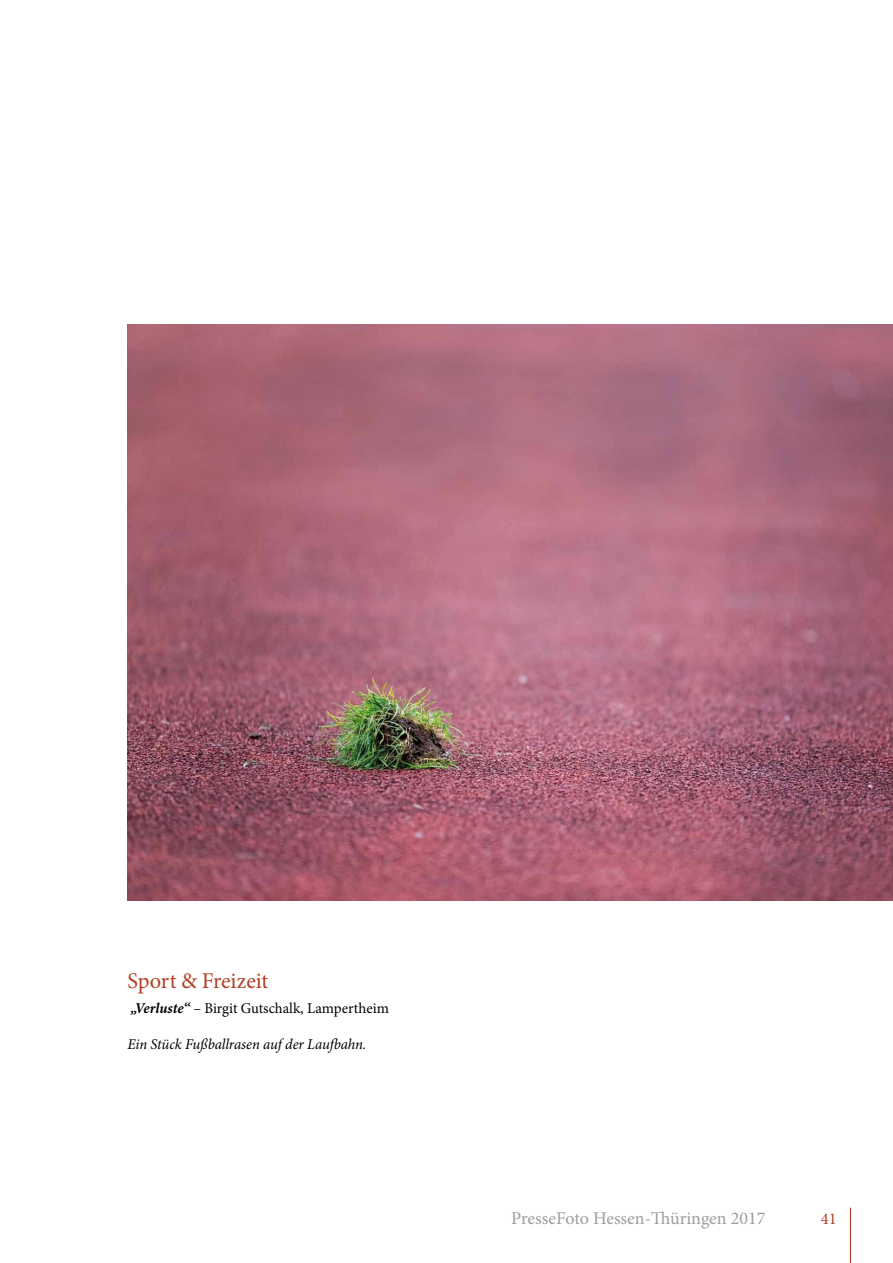
<style>
.page{position:relative;width:893px;height:1263px;background:#fff}
.page>*{position:absolute;margin:0;border:0;box-sizing:border-box;transform-origin:0 0}
.t1{font:22.5px "Minion Pro";letter-spacing:-.01em;color:#b43e25}
.t2{font:18px "Minion Pro";color:#9c9d9d}
.t3{font:16.5px "Minion Pro";color:#b43e25}
.t4{font:15px "Minion Pro";color:#000}
.t5{font:italic 15px "Minion Pro";letter-spacing:-.01em;color:#000}
.s1{font-weight:700;font-style:italic}
</style>
<div class="page">
<hr style="left:850px;top:1208px;width:1px;height:55px;background:#b43e25">
<img style="left:128px;top:324px;width:765px;height:576px">
<h1 class="t1" style="left:128px;top:966px;width:142px">Sport &amp; Freizeit</h1>
<p class="t4" style="left:131px;top:998px;width:260px"><span class="s1">„Verluste“</span> – Birgit Gutschalk, Lampertheim</p>
<p class="t5" style="left:128px;top:1034px;width:240px">Ein Stück Fußballrasen auf der Laufbahn.</p>
<p class="t2" style="left:511px;top:1206px;width:256px">PresseFoto Hessen-Thüringen 2017</p>
<p class="t3" style="left:821px;top:1208px;width:17px">41</p>
</div>
